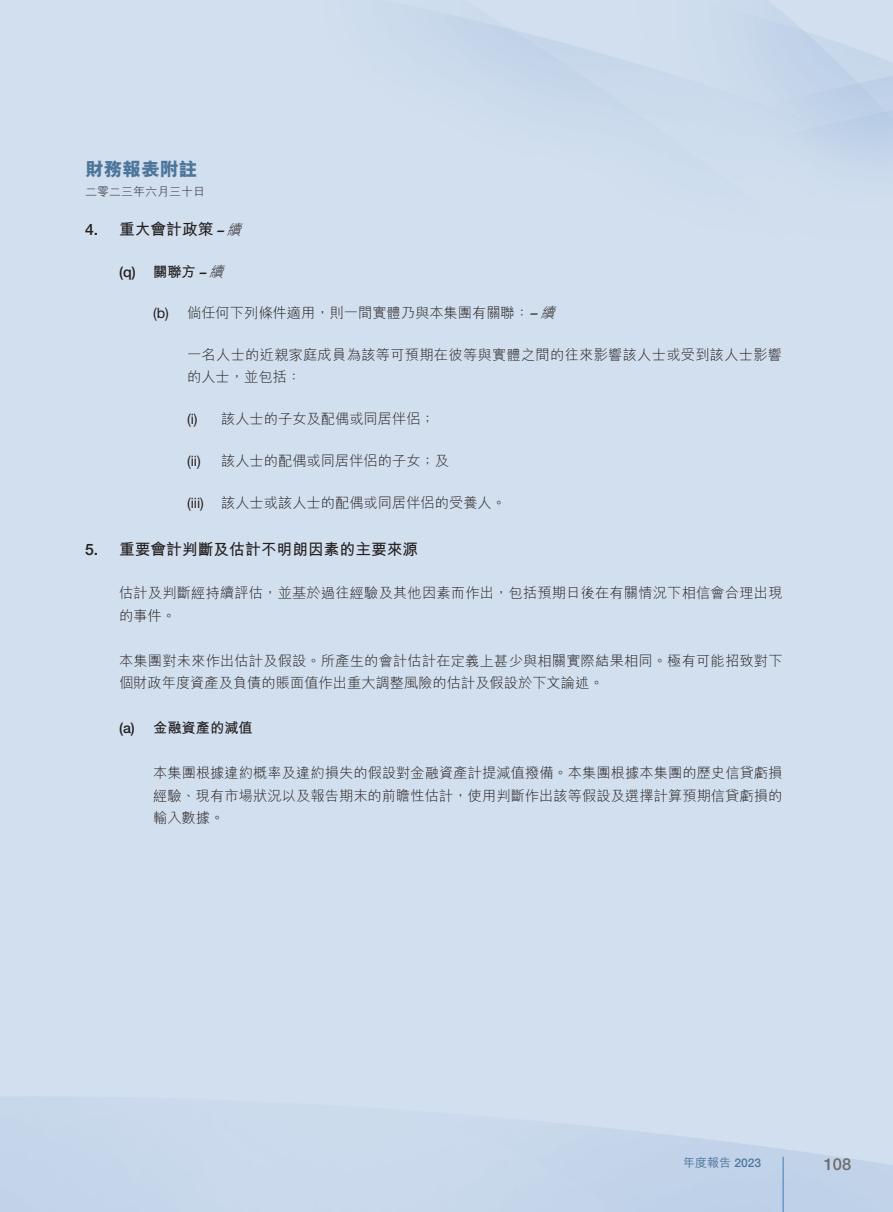
<style>
.page{position:relative;width:893px;height:1212px;background:#fff}
.page>*{position:absolute;margin:0;border:0;box-sizing:border-box;transform-origin:0 0}
.t1{font:800 18.75px "M Hei HK";color:#4d759a}
.t2{font:500 16.5px "Helvetica Neue LT Std";color:#6c6d70}
._01_Heading_1{font:700 15.75px "M Hei HK";color:#231f20}
._01_Heading_1-2{font:500 15.75px "Helvetica Neue LT Std";color:#231f20}
._00_Body_text{font:300 14.25px/22.5px "M Hei HK";letter-spacing:.005em;color:#231f20}
._00_Body_text-2{font:14.25px "Helvetica Neue LT Std";color:#231f20}
._02_Heading_2{font:700 14.25px "M Hei HK";color:#231f20}
._02_Heading_2-2{font:500 14.25px "Helvetica Neue LT Std";color:#231f20}
._01_Heading_1-3{font:italic 500 13.5px "Helvetica Neue LT Std";color:#231f20}
.t3{font:300 12px "M Hei HK";color:#231f20}
.t4{font:500 12px "M Hei HK";color:#4d759a}
.s1{font-family:"M Hei HK";font-weight:300;font-size:14.25px}
.s2{font-family:"Helvetica Neue LT Std";font-weight:500;font-style:italic;font-size:13.5px}
.s3{font-weight:300;font-style:italic}
.s4{font-family:"Helvetica Neue LT Std";font-weight:400;font-style:italic}
.s5{font-style:italic}
.s6{font-family:"Helvetica Neue LT Std"}
</style>
<div class="page">
<hr style="left:782px;top:1157px;width:2px;height:55px;background:#679ac8">
<h1 class="t1" style="left:85px;top:160px;width:114px">財務報表附註</h1>
<p class="t3" style="left:85px;top:186px;width:121px">二零二三年六月三十日</p>
<p class="_01_Heading_1-2" style="left:85px;top:220px;width:15px">4.</p>
<p class="_01_Heading_1-2" style="left:85px;top:540px;width:15px">5.</p>
<p class="_01_Heading_1" style="left:119px;top:218px;width:96px">重大會計政策</p>
<p class="_01_Heading_1-3" style="left:217px;top:222px;width:30px">–<span class="s1">續</span></p>
<p class="_02_Heading_2-2" style="left:119px;top:264px;width:18px">q( )</p>
<p class="_02_Heading_2" style="left:153px;top:262px;width:76px">關聯方 <span class="s2">–</span><span class="s3">續</span></p>
<p class="_00_Body_text-2" style="left:153px;top:304px;width:17px">b( )</p>
<p class="_00_Body_text" style="left:187px;top:301px;width:373px">倘任何下列條件適用，則一間實體乃與本集團有關聯：<span class="s4">–</span><span class="s5">續</span></p>
<p class="_00_Body_text" style="left:187px;top:343px;width:597px">一名人士的近親家庭成員為該等可預期在彼等與實體之間的往來影響該人士或受到該人士影響的人士，並包括：</p>
<p class="_00_Body_text" style="left:221px;top:408px;width:215px">該人士的子女及配偶或同居伴侶;</p>
<p class="_00_Body_text-2" style="left:187px;top:411px;width:12px">) i(</p>
<p class="_00_Body_text-2" style="left:187px;top:453px;width:15px">i i( )</p>
<p class="_00_Body_text" style="left:221px;top:450px;width:229px">該人士的配偶或同居伴侶的子女；及</p>
<p class="_00_Body_text" style="left:221px;top:492px;width:286px">該人士或該人士的配偶或同居伴侶的受養人。</p>
<p class="_00_Body_text-2" style="left:187px;top:495px;width:18px">(iii)</p>
<p class="_01_Heading_1" style="left:119px;top:537px;width:301px">重要會計判斷及估計不明朗因素的主要來源</p>
<p class="_00_Body_text" style="left:119px;top:582px;width:665px">估計及判斷經持續評估，並基於過往經驗及其他因素而作出，包括預期日後在有關情況下相信會合理出現的事件。</p>
<p class="_00_Body_text" style="left:119px;top:649px;width:665px">本集團對未來作出估計及假設。所產生的會計估計在定義上甚少與相關實際結果相同。極有可能招致對下個財政年度資產及負債的賬面值作出重大調整風險的估計及假設於下文論述。</p>
<p class="_02_Heading_2" style="left:153px;top:718px;width:101px">金融資產的減值</p>
<p class="_02_Heading_2-2" style="left:119px;top:720px;width:17px">a( )</p>
<p class="_00_Body_text" style="left:153px;top:762px;width:631px;text-align:justify">本集團根據違約概率及違約損失的假設對金融資產計提減值撥備。本集團根據本集團的歷史信貸虧損經驗、現有市場狀況以及報告期末的前瞻性估計，使用判斷作出該等假設及選擇計算預期信貸虧損的輸入數據。</p>
<p class="t4" style="left:683px;top:1154px;width:80px">年度報告 <span class="s6">2023</span></p>
<p class="t2" style="left:824px;top:1155px;width:29px">108</p>
</div>
